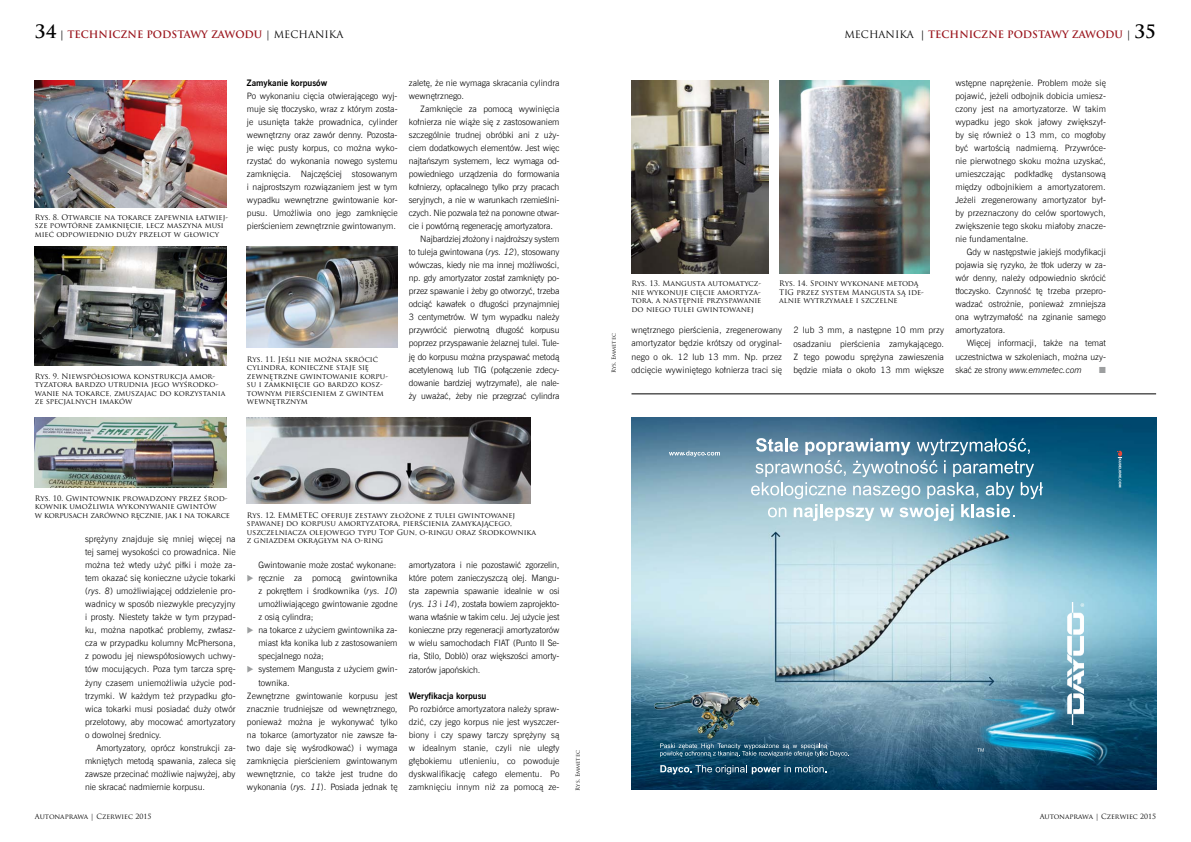
<style>
.page{position:relative;width:1191px;height:842px;background:#fff}
.page>*{position:absolute;margin:0;border:0;box-sizing:border-box;transform-origin:0 0}
.t1{font:700 10px "Trajan Pro";color:#9a141c}
.t2{font:8.8px/13px "News Goth Lt EU";color:#000;text-align:justify}
.t3{font:700 8.8px "News Goth EU";color:#000}
.t4{font:8.8px "Zapf Dingbats ITC";color:#9c9e9f}
.t5{font:7.5px/8.5px "Trajan Pro";color:#000}
.t6{font:7.5px/8.5px "Trajan Pro";letter-spacing:-.02em;color:#000}
.t7{font:7px "Trajan Pro";color:#000}
.t8{font:5.5px "Trajan Pro";color:#000}
.s1{font-size:18px;color:#000}
.s2{color:#000}
.s3{font-weight:400;color:#000}
.s4{font-style:italic}
.s5{color:#9c9e9f}
</style>
<div class="page">
<img style="left:35px;top:80px;width:191px;height:128px">
<img style="left:35px;top:418px;width:191px;height:70px">
<img style="left:247px;top:247px;width:150px;height:101px">
<img style="left:247px;top:418px;width:283px;height:86px">
<hr style="left:631px;top:394px;width:525px;height:1px;background:#000">
<img style="left:631px;top:80px;width:137px;height:194px">
<img style="left:779px;top:80px;width:150px;height:194px">
<img style="left:35px;top:247px;width:191px;height:118px">
<img style="left:631px;top:418px;width:525px;height:371px">
<svg style="left:1117px;top:451px;width:5px;height:36px"></svg>
<svg style="left:669px;top:451px;width:51px;height:6px"></svg>
<img style="left:1067px;top:603px;width:16px;height:83px">
<svg style="left:1080px;top:603px;width:4px;height:4px"></svg>
<img style="left:963px;top:686px;width:156px;height:94px">
<img style="left:650px;top:686px;width:115px;height:59px">
<svg style="left:660px;top:765px;width:166px;height:9px"></svg>
<svg style="left:660px;top:743px;width:189px;height:14px;background:#3f6c85"></svg>
<svg style="left:751px;top:438px;width:291px;height:83px;background:#83abbe"></svg>
<p class="t1" style="left:35px;top:28px;width:310px"><span class="s1">34</span> <span class="s2">|</span> TECHNICZNE PODSTAWY ZAWODU <span class="s3">| MECHANIKA</span></p>
<p class="t5" style="left:35px;top:213px;width:195px">Rys. 8. Otwarcie na tokarce zapewnia łatwiej&shy;sze powtórne zamknięcie, lecz maszyna musi mieć odpowiednio duży przelot w głowicy</p>
<p class="t5" style="left:35px;top:372px;width:192px">Rys. 9. Niewspółosiowa konstrukcja amor&shy;tyzatora bardzo utrudnia jego wyśrodko&shy;wanie na tokarce, zmuszajac do korzystania ze specjalnych imaków</p>
<p class="t3" style="left:247px;top:77px;width:82px">Zamykanie korpusów</p>
<p class="t2" style="left:247px;top:89px;width:152px">Po wykonaniu cięcia otwierającego wyj&shy;muje się tłoczysko, wraz z którym zosta&shy;je usunięta także prowadnica, cylinder wewnętrzny oraz zawór denny. Pozosta&shy;je więc pusty korpus, co można wyko&shy;rzystać do wykonania nowego systemu zamknięcia. Najczęściej stosowanym i najprostszym rozwiązaniem jest w tym wypadku wewnętrzne gwintowanie kor&shy;pusu. Umożliwia ono jego zamknięcie pierścieniem zewnętrznie gwintowanym.</p>
<p class="t5" style="left:247px;top:355px;width:143px">Rys. 11. Jeśli nie można skrócić cylindra, konieczne staje się zewnętrzne gwintowanie korpu&shy;su i zamknięcie go bardzo kosz&shy;townym pierścieniem z gwintem wewnętrznym</p>
<p class="t2" style="left:409px;top:76px;width:152px">zaletę, że nie wymaga skracania cylindra wewnętrznego.</p>
<p class="t2" style="left:420px;top:102px;width:141px">Zamknięcie za pomocą wywinięcia</p>
<p class="t2" style="left:409px;top:115px;width:152px">kołnierza nie wiąże się z zastosowaniem</p>
<p class="t2" style="left:409px;top:128px;width:152px">szczególnie trudnej obróbki ani z uży-</p>
<p class="t2" style="left:409px;top:141px;width:152px">ciem dodatkowych elementów. Jest więc</p>
<p class="t2" style="left:409px;top:154px;width:152px">najtańszym systemem, lecz wymaga od-</p>
<p class="t2" style="left:409px;top:167px;width:152px">powiedniego urządzenia do formowania</p>
<p class="t2" style="left:409px;top:180px;width:152px">kołnierzy, opłacalnego tylko przy pracach</p>
<p class="t2" style="left:409px;top:193px;width:152px">seryjnych, a nie w warunkach rzemieślni-</p>
<p class="t2" style="left:409px;top:207px;width:152px">czych. Nie pozwala też na ponowne otwar-</p>
<p class="t2" style="left:409px;top:220px;width:146px">cie i powtórną regenerację amortyzatora.</p>
<p class="t2" style="left:420px;top:233px;width:141px">Najbardziej złożony i najdroższy system</p>
<p class="t2" style="left:409px;top:246px;width:152px">to tuleja gwintowana (<span class="s4">rys. 12</span>), stosowany</p>
<p class="t2" style="left:409px;top:259px;width:152px">wówczas, kiedy nie ma innej możliwości,</p>
<p class="t2" style="left:409px;top:272px;width:152px">np. gdy amortyzator został zamknięty po-</p>
<p class="t2" style="left:409px;top:285px;width:152px">przez spawanie i żeby go otworzyć, trzeba</p>
<p class="t2" style="left:409px;top:298px;width:152px">odciąć kawałek o długości przynajmniej</p>
<p class="t2" style="left:409px;top:311px;width:152px">3 centymetrów. W tym wypadku należy</p>
<p class="t2" style="left:409px;top:324px;width:152px">przywrócić pierwotną długość korpusu</p>
<p class="t2" style="left:409px;top:337px;width:152px">poprzez przyspawanie żelaznej tulei. Tule-</p>
<p class="t2" style="left:409px;top:350px;width:152px">ję do korpusu można przyspawać metodą</p>
<p class="t2" style="left:409px;top:363px;width:152px">acetylenową lub TIG (połączenie zdecy-</p>
<p class="t2" style="left:409px;top:376px;width:152px">dowanie bardziej wytrzymałe), ale nale-</p>
<p class="t2" style="left:409px;top:389px;width:152px">ży uważać, żeby nie przegrzać cylindra</p>
<p class="t8" style="left:610px;top:373px;width:42px;rotate:-90deg">Rys. Emmetec</p>
<p class="t1" style="left:844px;top:28px;width:313px"><span class="s3">MECHANIKA</span> <span class="s2">|</span> TECHNICZNE PODSTAWY ZAWODU <span class="s3">|</span> <span class="s1">35</span></p>
<p class="t5" style="left:631px;top:279px;width:131px;text-align:justify">Rys. 13. Mangusta automatycz&shy;nie wykonuje cięcie amortyza&shy;tora, a następnie przyspawanie do niego tulei gwintowanej</p>
<p class="t5" style="left:779px;top:279px;width:146px">Rys. 14. Spoiny wykonane metodą<br>TIG przez system Mangusta są ide&shy;alnie wytrzymałe i szczelne</p>
<p class="t2" style="left:631px;top:324px;width:152px">wnętrznego pierścienia, zregenerowany amortyzator będzie krótszy od oryginal&shy;nego o ok. 12 lub 13 mm. Np. przez odcięcie wywiniętego kołnierza traci się</p>
<p class="t2" style="left:793px;top:324px;width:152px">2 lub 3 mm, a następne 10 mm przy osadzaniu pierścienia zamykającego.<br>Z tego powodu sprężyna zawieszenia będzie miała o około 13 mm większe</p>
<p class="t2" style="left:955px;top:76px;width:152px">wstępne naprężenie. Problem może się pojawić, jeżeli odbojnik dobicia umiesz&shy;czony jest na amortyzatorze. W takim wypadku jego skok jałowy zwiększył&shy;by się również o 13 mm, co mogłoby być wartością nadmierną. Przywróce&shy;nie pierwotnego skoku można uzyskać, umieszczając podkładkę dystansową między odbojnikiem a amortyzatorem.<br>Jeżeli zregenerowany amortyzator był&shy;by przeznaczony do celów sportowych, zwiększenie tego skoku miałoby znacze&shy;nie fundamentalne.</p>
<p class="t2" style="left:955px;top:246px;width:152px;text-indent:11px">Gdy w następstwie jakiejś modyfikacji pojawia się ryzyko, że tłok uderzy w za&shy;wór denny, należy odpowiednio skrócić tłoczysko. Czynność tę trzeba przepro&shy;wadzać ostrożnie, ponieważ zmniejsza ona wytrzymałość na zginanie samego amortyzatora.</p>
<p class="t2" style="left:955px;top:337px;width:152px;text-indent:11px">Więcej informacji, także na temat uczestnictwa w szkoleniach, można uzy&shy;skać ze strony <span class="s4">www.emmetec.com</span></p>
<p class="t4" style="left:1099px;top:365px;width:8px">■</p>
<p class="t6" style="left:35px;top:494px;width:197px">Rys. 10. Gwintownik prowadzony przez środ&shy;kownik umożliwia wykonywanie gwintów<br>w korpusach zarówno ręcznie, jak i na tokarce</p>
<p class="t2" style="left:85px;top:532px;width:152px">sprężyny znajduje się mniej więcej na tej samej wysokości co prowadnica. Nie można też wtedy użyć piłki i może za&shy;tem okazać się konieczne użycie tokarki (<span class="s4">rys. 8</span>) umożliwiającej oddzielenie pro&shy;wadnicy w sposób niezwykle precyzyjny i prosty. Niestety także w tym przypad&shy;ku, można napotkać problemy, zwłasz&shy;cza w przypadku kolumny McPhersona, z powodu jej niewspółosiowych uchwy&shy;tów mocujących. Poza tym tarcza sprę&shy;żyny czasem uniemożliwia użycie pod&shy;trzymki. W każdym też przypadku gło&shy;wica tokarki musi posiadać duży otwór przelotowy, aby mocować amortyzatory o dowolnej średnicy.</p>
<p class="t2" style="left:85px;top:741px;width:152px;text-indent:11px">Amortyzatory, oprócz konstrukcji za&shy;mkniętych metodą spawania, zaleca się zawsze przecinać możliwie najwyżej, aby nie skracać nadmiernie korpusu.</p>
<p class="t7" style="left:35px;top:812px;width:118px">Autonaprawa | Czerwiec 2015</p>
<p class="t5" style="left:247px;top:511px;width:291px">Rys. 12. EMMETEC oferuje zestawy złożone z tulei gwintowanej spawanej do korpusu amortyzatora, pierścienia zamykającego, uszczelniacza olejowego typu Top Gun, o-ringu oraz środkownika z gniazdem okrągłym na o-ring</p>
<p class="t2" style="left:258px;top:559px;width:139px">Gwintowanie może zostać wykonane:</p>
<p class="t2" style="left:258px;top:572px;width:141px;text-indent:-11px"><span class="s5">◆</span> ręcznie za pomocą gwintownika z pokrętłem i środkownika (<span class="s4">rys. 10</span>) umożliwiającego gwintowanie zgodne z osią cylindra;</p>
<p class="t2" style="left:258px;top:624px;width:141px;text-indent:-11px"><span class="s5">◆</span> na tokarce z użyciem gwintownika za&shy;miast kła konika lub z zastosowaniem specjalnego noża;</p>
<p class="t2" style="left:247px;top:663px;width:152px"><span class="s5">◆</span> systemem Mangusta z użyciem gwin-</p>
<p class="t2" style="left:258px;top:676px;width:33px">townika.</p>
<p class="t2" style="left:247px;top:689px;width:152px">Zewnętrzne gwintowanie korpusu jest</p>
<p class="t2" style="left:247px;top:702px;width:152px">znacznie trudniejsze od wewnętrznego,</p>
<p class="t2" style="left:247px;top:715px;width:152px">ponieważ można je wykonywać tylko</p>
<p class="t2" style="left:247px;top:728px;width:152px">na tokarce (amortyzator nie zawsze ła-</p>
<p class="t2" style="left:247px;top:741px;width:152px">two daje się wyśrodkować) i wymaga</p>
<p class="t2" style="left:247px;top:754px;width:152px">zamknięcia pierścieniem gwintowanym</p>
<p class="t2" style="left:247px;top:767px;width:152px">wewnętrznie, co także jest trudne do</p>
<p class="t2" style="left:247px;top:780px;width:152px">wykonania (<span class="s4">rys. 11</span>). Posiada jednak tę</p>
<p class="t2" style="left:409px;top:559px;width:152px">amortyzatora i nie pozostawić zgorzelin, które potem zanieczyszczą olej. Mangu&shy;sta zapewnia spawanie idealnie w osi (<span class="s4">rys. 13</span> i <span class="s4">14</span>), została bowiem zaprojekto&shy;wana właśnie w takim celu. Jej użycie jest konieczne przy regeneracji amortyzatorów w wielu samochodach FIAT (Punto II Se&shy;ria, Stilo, Doblò) oraz większości amorty&shy;zatorów japońskich.</p>
<p class="t3" style="left:409px;top:690px;width:79px">Weryfikacja korpusu</p>
<p class="t2" style="left:409px;top:702px;width:152px">Po rozbiórce amortyzatora należy spraw&shy;dzić, czy jego korpus nie jest wyszczer&shy;biony i czy spawy tarczy sprężyny są w idealnym stanie, czyli nie uległy głębokiemu utlenieniu, co powoduje dyskwalifikację całego elementu. Po zamknięciu innym niż za pomocą ze-</p>
<p class="t8" style="left:574px;top:790px;width:42px;rotate:-90deg">Rys. Emmetec</p>
<p class="t7" style="left:1039px;top:812px;width:118px">Autonaprawa | Czerwiec 2015</p>
</div>
